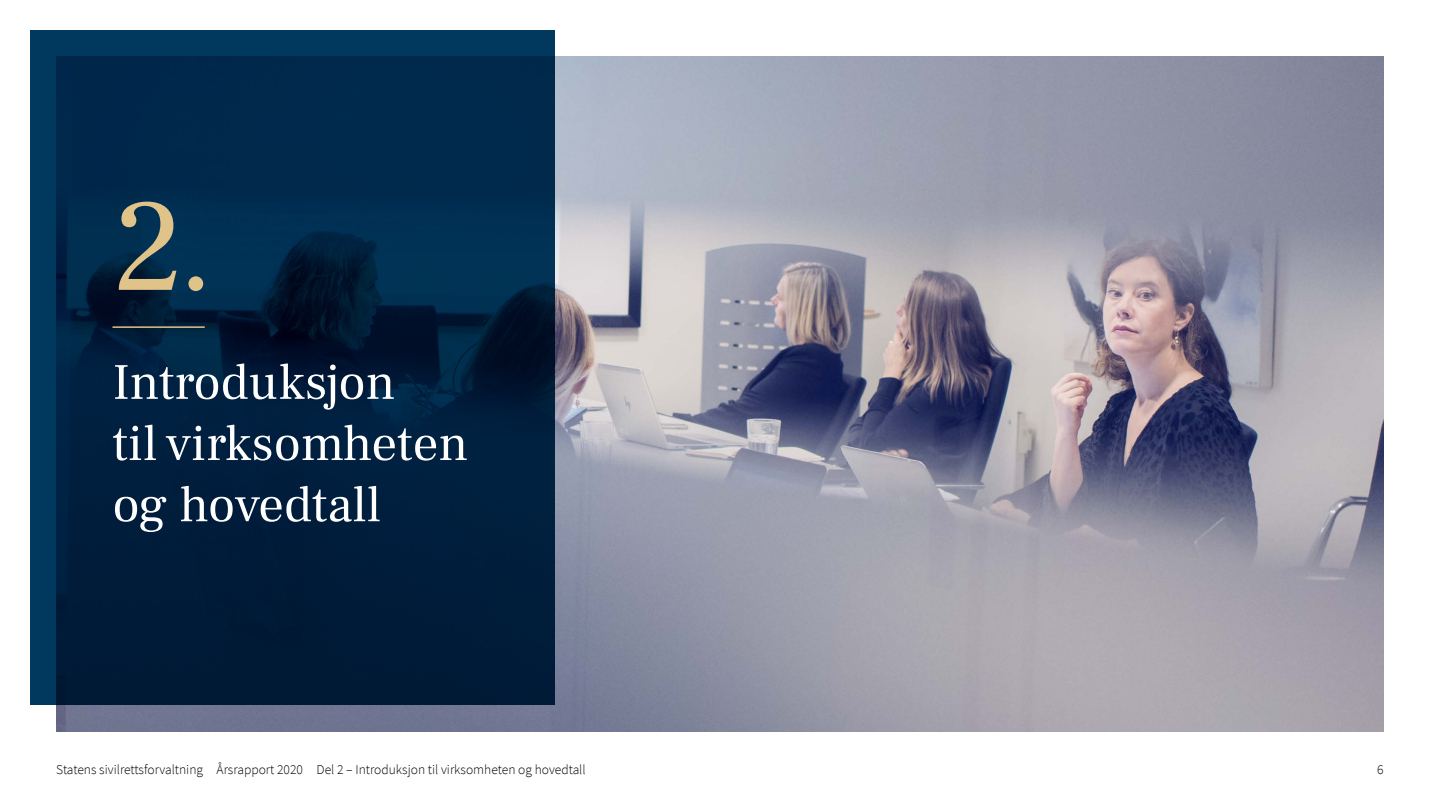
<style>
.page{position:relative;width:1440px;height:810px;background:#fff}
.page>*{position:absolute;margin:0;border:0;box-sizing:border-box;transform-origin:0 0}
.t1{font:131.25px "Frank Ruhl Libre";color:#e0c389}
.t2{font:51px/61.2px "Frank Ruhl Libre";color:#fff}
.t3{font:300 13.5px "Source Sans Pro";color:#000}
</style>
<div class="page">
<img style="left:56px;top:56px;width:1328px;height:675px">
<svg style="left:30px;top:30px;width:525px;height:675px"></svg>
<hr style="left:112px;top:326px;width:93px;height:2px;background:#e0c389">
<h1 class="t1" style="left:112px;top:166px;width:103px">2.</h1>
<h2 class="t2" style="left:112px;top:351px;width:357px">Introduksjon<br>til virksomheten og hovedtall</h2>
<p class="t3" style="left:56px;top:762px;width:531px">Statens sivilrettsforvaltning Årsrapport 2020 Del 2 – Introduksjon til virksomheten og hovedtall</p>
<p class="t3" style="left:1377px;top:762px;width:8px">6</p>
</div>
